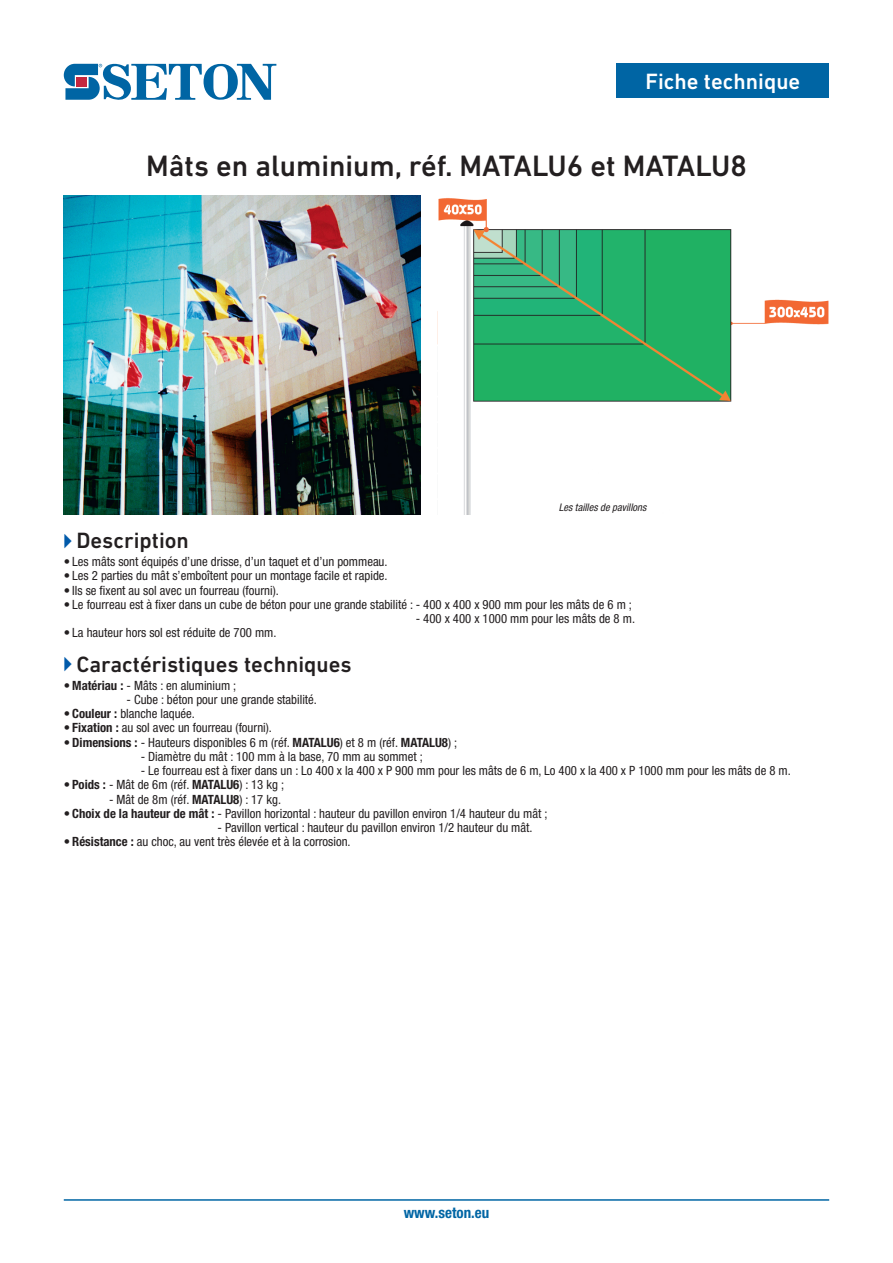
<style>
.page{position:relative;width:893px;height:1263px;background:#fff}
.page>*{position:absolute;margin:0;border:0;box-sizing:border-box;transform-origin:0 0}
.t1{font:500 30px "DIN Next LT Pro";color:#231f20}
.t2{font:500 22.5px "DIN Next LT Pro";color:#231f20}
.t3{font:500 22.5px "DIN Next LT Pro";color:#fff}
.t4{font:700 condensed 15px "Helvetica Neue LT Pro";color:#0065a4}
.t5{font:condensed 12.75px "Helvetica Neue LT Pro";color:#231f20}
.t6{font:italic condensed 10.5px "Helvetica Neue LT Pro";color:#231f20}
.s1{font-family:"Abacus Three S Si";font-weight:400;font-size:16.5px;color:#015aaa}
.s2{font-weight:700}
</style>
<div class="page">
<svg style="left:64px;top:64px;width:212px;height:36px"></svg>
<hr style="left:64px;top:1199px;width:765px;height:2px;background:#0065a4">
<div style="left:617px;top:64px;width:212px;height:34px;background:#0065a4"></div>
<img style="left:64px;top:196px;width:357px;height:318px">
<img style="left:438px;top:198px;width:391px;height:316px">
<h2 class="t3" style="left:645px;top:69px;width:156px">Fiche technique</h2>
<h1 class="t1" style="left:146px;top:148px;width:602px">Mâts en aluminium, réf. MATALU6 et MATALU8</h1>
<p class="t6" style="left:559px;top:501px;width:89px">Les tailles de pavillons</p>
<h2 class="t2" style="left:64px;top:528px;width:127px"><span class="s1">A</span> Description</h2>
<p class="t5" style="left:64px;top:554px;width:325px">• Les mâts sont équipés d’une drisse, d’un taquet et d’un pommeau.</p>
<p class="t5" style="left:64px;top:568px;width:325px">• Les 2 parties du mât s’emboîtent pour un montage facile et rapide.</p>
<p class="t5" style="left:64px;top:583px;width:217px">• Ils se fixent au sol avec un fourreau (fourni).</p>
<p class="t5" style="left:64px;top:597px;width:570px">• Le fourreau est à fixer dans un cube de béton pour une grande stabilité : - 400 x 400 x 900 mm pour les mâts de 6 m ;</p>
<p class="t5" style="left:416px;top:611px;width:221px">- 400 x 400 x 1000 mm pour les mâts de 8 m.</p>
<p class="t5" style="left:64px;top:625px;width:214px">• La hauteur hors sol est réduite de 700 mm.</p>
<h2 class="t2" style="left:64px;top:651px;width:289px"><span class="s1">A</span> Caractéristiques techniques</h2>
<p class="t5" style="left:64px;top:677px;width:174px">• <span class="s2">Matériau :</span> - Mâts : en aluminium ;</p>
<p class="t5" style="left:127px;top:692px;width:192px">- Cube : béton pour une grande stabilité.</p>
<p class="t5" style="left:64px;top:706px;width:133px">• <span class="s2">Couleur :</span> blanche laquée.</p>
<p class="t5" style="left:64px;top:720px;width:210px">• <span class="s2">Fixation :</span> au sol avec un fourreau (fourni).</p>
<p class="t5" style="left:64px;top:734px;width:395px">• <span class="s2">Dimensions :</span> - Hauteurs disponibles 6 m (réf. <span class="s2">MATALU6</span>) et 8 m (réf. <span class="s2">MATALU8</span>) ;</p>
<p class="t5" style="left:141px;top:749px;width:284px">- Diamètre du mât : 100 mm à la base, 70 mm au sommet ;</p>
<p class="t5" style="left:141px;top:763px;width:652px">- Le fourreau est à fixer dans un : Lo 400 x la 400 x P 900 mm pour les mâts de 6 m, Lo 400 x la 400 x P 1000 mm pour les mâts de 8 m.</p>
<p class="t5" style="left:64px;top:777px;width:222px">• <span class="s2">Poids :</span> - Mât de 6m (réf. <span class="s2">MATALU6</span>) : 13 kg ;</p>
<p class="t5" style="left:109px;top:791px;width:174px">- Mât de 8m (réf. <span class="s2">MATALU8</span>) : 17 kg.</p>
<p class="t5" style="left:64px;top:806px;width:485px">• <span class="s2">Choix de la hauteur de mât :</span> - Pavillon horizontal : hauteur du pavillon environ 1/4 hauteur du mât ;</p>
<p class="t5" style="left:218px;top:820px;width:317px">- Pavillon vertical : hauteur du pavillon environ 1/2 hauteur du mât.</p>
<p class="t5" style="left:64px;top:834px;width:288px">• <span class="s2">Résistance :</span> au choc, au vent très élevée et à la corrosion.</p>
<p class="t4" style="left:404px;top:1204px;width:87px">www.seton.eu</p>
</div>
